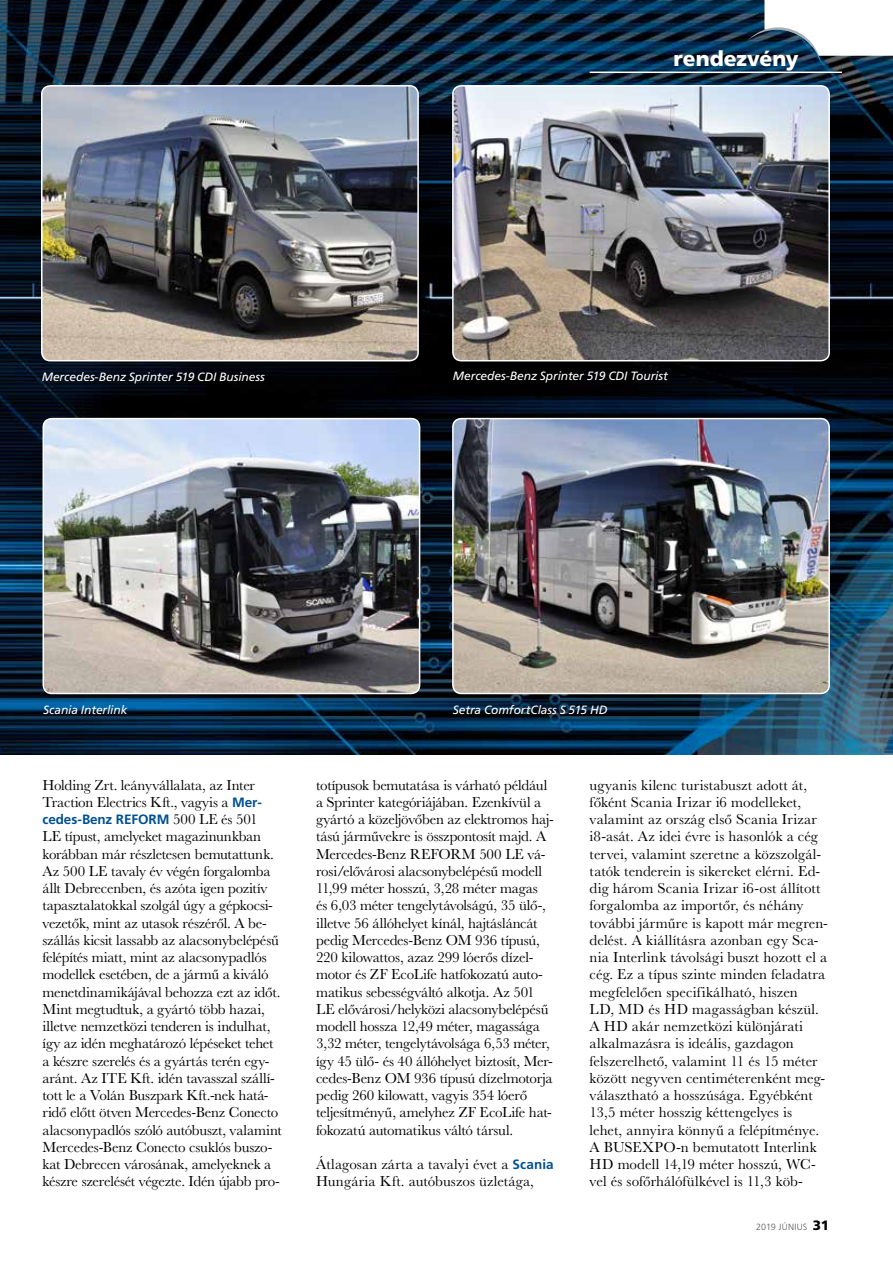
<style>
.page{position:relative;width:893px;height:1263px;background:#fff}
.page>*{position:absolute;margin:0;border:0;box-sizing:border-box;transform-origin:0 0}
.t1{font:900 21px "Frutiger HU";color:#fff}
.t2{font:15px/17.2px "Baskerville HU";letter-spacing:-.005em;color:#000}
.t3{font:13.5px "Frutiger H Bold";letter-spacing:-.01em;color:#005091}
.t4{font:12px "Frutiger H Italic";letter-spacing:-.01em;color:#fff}
.t5{font:300 9px "Frutiger HU";letter-spacing:.02em;color:#58585a}
.s1{font-family:"Frutiger H Bold";font-size:13.5px;color:#005091}
.s2{font-family:"Baskerville HU";font-size:15px;color:#000}
.s3{font-weight:900;font-size:13.5px;color:#000}
</style>
<div class="page">
<img style="left:0;top:0;width:893px;height:755px">
<svg style="left:747px;top:0;width:146px;height:63px"></svg>
<hr style="left:590px;top:72px;width:252px;height:1px;background:#fff">
<img style="left:42px;top:86px;width:376px;height:275px">
<div style="left:41px;top:85px;width:378px;height:276px;border:2px solid #fff;border-radius:9px"></div>
<img style="left:453px;top:86px;width:376px;height:275px">
<div style="left:452px;top:85px;width:378px;height:276px;border:2px solid #fff;border-radius:9px"></div>
<img style="left:43px;top:419px;width:377px;height:274px">
<div style="left:43px;top:418px;width:377px;height:276px;border:2px solid #fff;border-radius:9px"></div>
<img style="left:453px;top:419px;width:376px;height:274px">
<div style="left:452px;top:418px;width:378px;height:276px;border:2px solid #fff;border-radius:9px"></div>
<h1 class="t1" style="left:674px;top:45px;width:127px">rendezvény</h1>
<p class="t4" style="left:42px;top:370px;width:225px">Mercedes-Benz Sprinter 519 CDI Business</p>
<p class="t4" style="left:453px;top:369px;width:216px">Mercedes-Benz Sprinter 519 CDI Tourist</p>
<p class="t4" style="left:43px;top:702px;width:86px">Scania Interlink</p>
<p class="t4" style="left:453px;top:702px;width:156px">Setra ComfortClass S 515 HD</p>
<p class="t2" style="left:43px;top:776px;width:221px">Holding Zrt. leányvállalata, az Inter<br>Traction Electrics Kft., vagyis a <span class="s1">Mer-</span></p>
<p class="t3" style="left:43px;top:811px;width:216px">cedes-Benz REFORM <span class="s2">500 LE és 501</span></p>
<p class="t2" style="left:43px;top:828px;width:241px">LE típust, amelyeket magazinunkban korábban már részletesen bemutattunk.<br>Az 500 LE tavaly év végén forgalomba állt Debrecenben, és azóta igen pozitív tapasztalatokkal szolgál úgy a gépkocsi&shy;vezetők, mint az utasok részéről. A be&shy;szállás kicsit lassabb az alacsonybelépésű felépítés miatt, mint az alacsonypadlós modellek esetében, de a jármű a kiváló menetdinamikájával behozza ezt az időt.<br>Mint megtudtuk, a gyártó több hazai, illetve nemzetközi tenderen is indulhat, így az idén meghatározó lépéseket tehet a készre szerelés és a gyártás terén egy&shy;aránt. Az ITE Kft. idén tavasszal szállí&shy;tott le a Volán Buszpark Kft.-nek hatá&shy;ridő előtt ötven Mercedes-Benz Conecto alacsonypadlós szóló autóbuszt, valamint Mercedes-Benz Conecto csuklós buszo&shy;kat Debrecen városának, amelyeknek a készre szerelését végezte. Idén újabb pro-</p>
<p class="t2" style="left:316px;top:776px;width:239px">totípusok bemutatása is várható például a Sprinter kategóriájában. Ezenkívül a gyártó a közeljövőben az elektromos haj&shy;tású járművekre is összpontosít majd. A Mercedes-Benz REFORM 500 LE vá&shy;rosi/elővárosi alacsonybelépésű modell 11,99 méter hosszú, 3,28 méter magas<br>és 6,03 méter tengelytávolságú, 35 ülő-, illetve 56 állóhelyet kínál, hajtásláncát pedig Mercedes-Benz OM 936 típusú, 220 kilowattos, azaz 299 lóerős dízel&shy;motor és ZF EcoLife hatfokozatú auto&shy;matikus sebességváltó alkotja. Az 501<br>LE elővárosi/helyközi alacsonybelépésű modell hossza 12,49 méter, magassága 3,32 méter, tengelytávolsága 6,53 méter, így 45 ülő- és 40 állóhelyet biztosít, Mer&shy;cedes-Benz OM 936 típusú dízelmotorja pedig 260 kilowatt, vagyis 354 lóerő teljesítményű, amelyhez ZF EcoLife hat&shy;fokozatú automatikus váltó társul.</p>
<p class="t2" style="left:316px;top:1155px;width:239px">Átlagosan zárta a tavalyi évet a <span class="s1">Scania<br></span>Hungária Kft. autóbuszos üzletága,</p>
<p class="t2" style="left:590px;top:776px;width:240px">ugyanis kilenc turistabuszt adott át, főként Scania Irizar i6 modelleket, valamint az ország első Scania Irizar i8-asát. Az idei évre is hasonlók a cég tervei, valamint szeretne a közszolgál&shy;tatók tenderein is sikereket elérni. Ed&shy;dig három Scania Irizar i6-ost állított forgalomba az importőr, és néhány további járműre is kapott már megren&shy;delést. A kiállításra azonban egy Sca&shy;nia Interlink távolsági buszt hozott el a cég. Ez a típus szinte minden feladatra megfelelően specifikálható, hiszen<br>LD, MD és HD magasságban készül.<br>A HD akár nemzetközi különjárati alkalmazásra is ideális, gazdagon felszerelhető, valamint 11 és 15 méter között negyven centiméterenként meg&shy;választható a hosszúsága. Egyébként 13,5 méter hosszig kéttengelyes is lehet, annyira könnyű a felépítménye.<br>A BUSEXPO-n bemutatott Interlink HD modell 14,19 méter hosszú, WC&shy;vel és sofőrhálófülkével is 11,3 köb-</p>
<p class="t5" style="left:756px;top:1221px;width:75px">2019 JÚNIUS <span class="s3">31</span></p>
</div>
